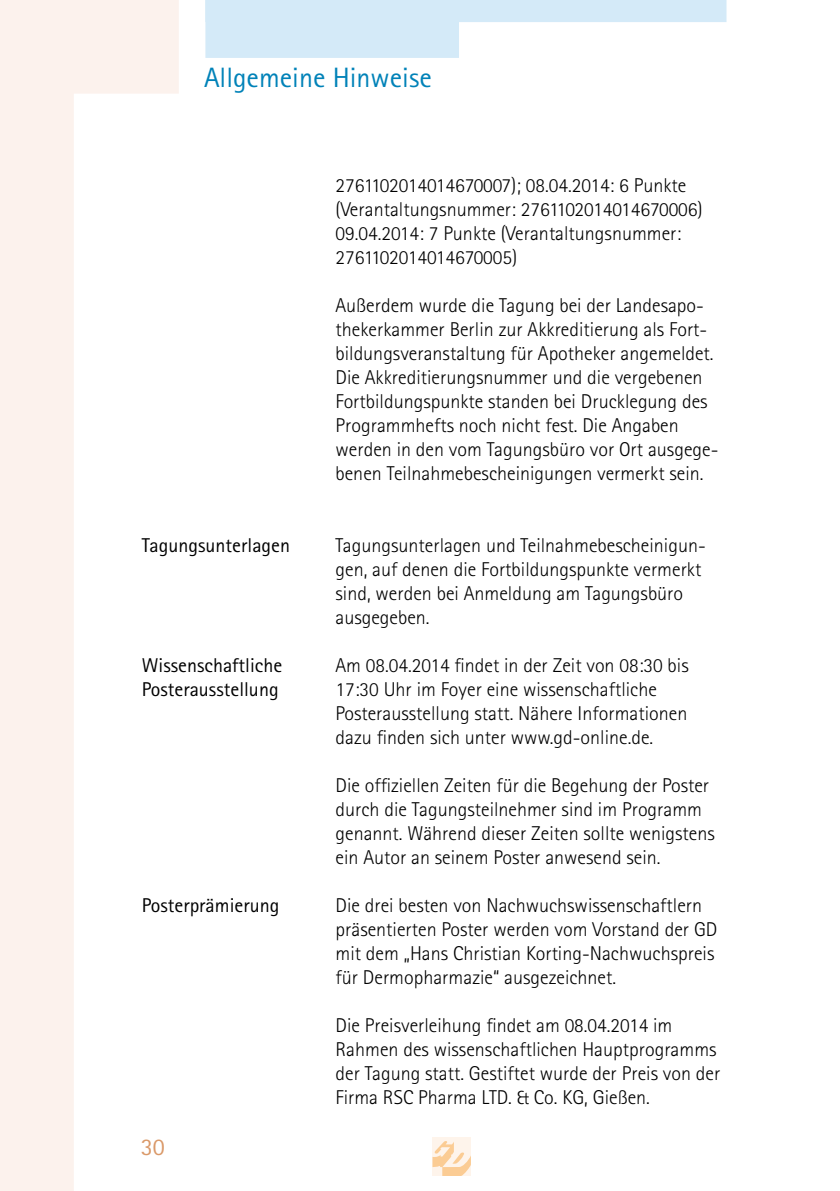
<style>
.page{position:relative;width:840px;height:1191px;background:#fff}
.page>*{position:absolute;margin:0;border:0;box-sizing:border-box;transform-origin:0 0}
.t1{font:28px "Agfa Rotis Sans Serif";color:#0082b8}
.t2{font:24px "Agfa Rotis Sans Serif";color:#da9969}
.t3{font:300 20px/24px "Agfa Rotis Sans Serif";color:#000}
.t4{font:20px/24px "Agfa Rotis Sans Serif";color:#000}
</style>
<div class="page">
<svg style="left:205px;top:0;width:521px;height:58px"></svg>
<div style="left:74px;top:0;width:105px;height:94px;background:#fcf2ed"></div>
<div style="left:0;top:0;width:74px;height:1191px;background:#fcf2ed"></div>
<div style="left:432px;top:1137px;width:39px;height:38px;background:#fef4eb"></div>
<svg style="left:432px;top:1141px;width:38px;height:34px"></svg>
<h1 class="t1" style="left:204px;top:61px;width:229px">Allgemeine Hinweise</h1>
<p class="t4" style="left:142px;top:533px;width:150px">Tagungsunterlagen</p>
<p class="t4" style="left:142px;top:653px;width:142px">Wissenschaftliche<br>Posterausstellung</p>
<p class="t4" style="left:142px;top:893px;width:139px">Posterprämierung</p>
<p class="t2" style="left:141px;top:1133px;width:25px">30</p>
<p class="t3" style="left:335px;top:173px;width:368px">2761102014014670007); 08.04.2014: 6 Punkte (Verantaltungsnummer: 2761102014014670006)<br>09.04.2014: 7 Punkte (Verantaltungsnummer:<br>2761102014014670005)</p>
<p class="t3" style="left:335px;top:293px;width:384px">Außerdem wurde die Tagung bei der Landesapo&shy;thekerkammer Berlin zur Akkreditierung als Fort&shy;bildungsveranstaltung für Apotheker angemeldet.<br>Die Akkreditierungsnummer und die vergebenen Fortbildungspunkte standen bei Drucklegung des Programmhefts noch nicht fest. Die Angaben werden in den vom Tagungsbüro vor Ort ausgege&shy;benen Teilnahmebescheinigungen vermerkt sein.</p>
<p class="t3" style="left:335px;top:533px;width:371px">Tagungsunterlagen und Teilnahmebescheinigun&shy;gen, auf denen die Fortbildungspunkte vermerkt sind, werden bei Anmeldung am Tagungsbüro ausgegeben.</p>
<p class="t3" style="left:335px;top:653px;width:354px">Am 08.04.2014 findet in der Zeit von 08:30 bis 17:30 Uhr im Foyer eine wissenschaftliche Posterausstellung statt. Nähere Informationen dazu finden sich unter www.gd-online.de.</p>
<p class="t3" style="left:335px;top:773px;width:380px">Die offiziellen Zeiten für die Begehung der Poster durch die Tagungsteilnehmer sind im Programm genannt. Während dieser Zeiten sollte wenigstens ein Autor an seinem Poster anwesend sein.</p>
<p class="t3" style="left:335px;top:893px;width:383px">Die drei besten von Nachwuchswissenschaftlern präsentierten Poster werden vom Vorstand der GD mit dem „Hans Christian Korting-Nachwuchspreis für Dermopharmazie“ ausgezeichnet.</p>
<p class="t3" style="left:335px;top:1013px;width:386px">Die Preisverleihung findet am 08.04.2014 im Rahmen des wissenschaftlichen Hauptprogramms der Tagung statt. Gestiftet wurde der Preis von der Firma RSC Pharma LTD. &amp; Co. KG, Gießen.</p>
</div>
